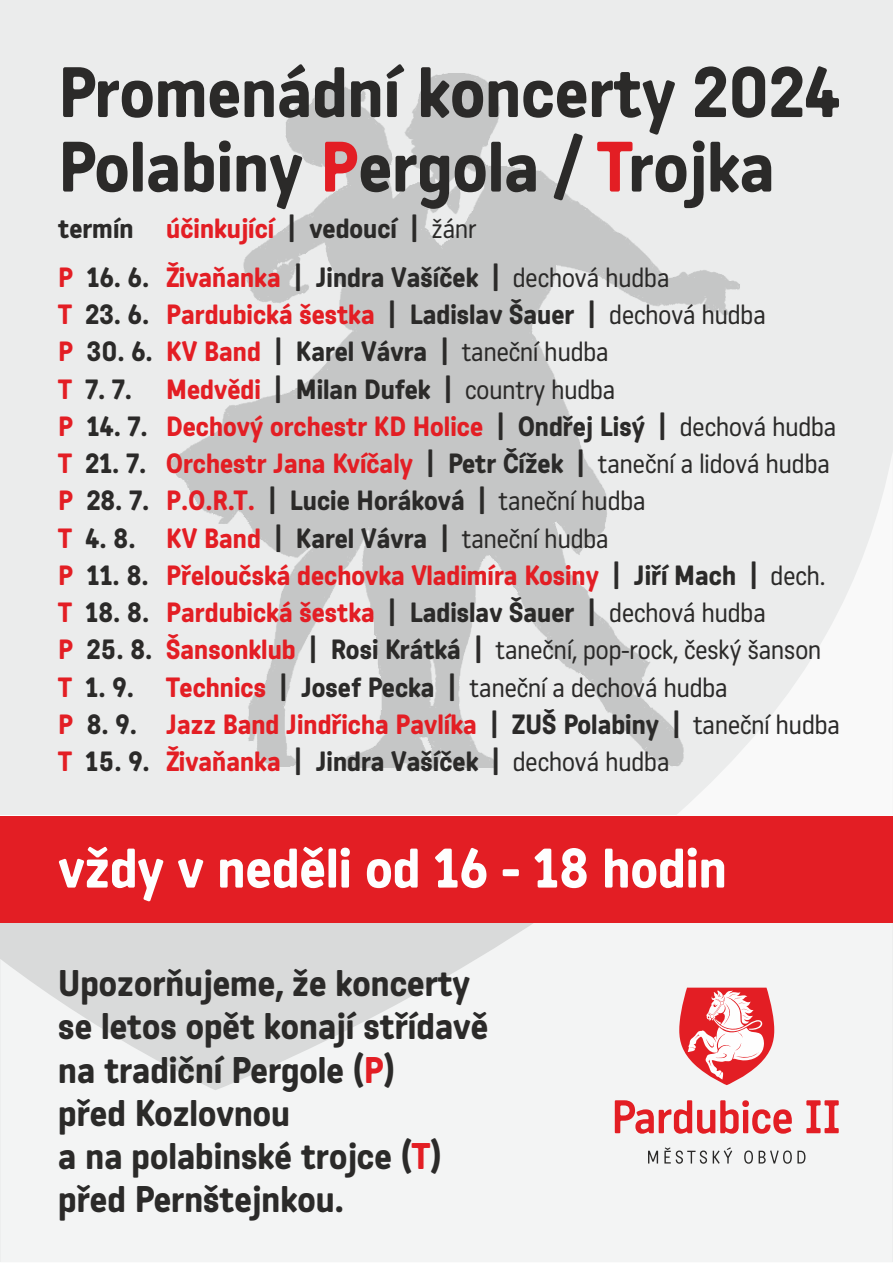
<style>
.page{position:relative;width:893px;height:1263px;background:#fff}
.page>*{position:absolute;margin:0;border:0;box-sizing:border-box;transform-origin:0 0}
.t1{font:700 69px/74.6px "Katarine";color:#2b2a29}
.t2{font:700 54px "Katarine";color:#fefefe}
.t3{font:700 36px/43.2px "Katarine";color:#2b2a29}
.t4{font:700 27px/37.2px "Katarine";color:#2b2a29}
.s1{color:#e31e24}
.s2{font-weight:400}
</style>
<div class="page">
<div style="left:0;top:0;width:893px;height:815px;background:#ebecec"></div>
<svg style="left:0;top:922px;width:893px;height:340px;fill:#f3f4f4"></svg>
<svg style="left:677px;top:455px;width:216px;height:360px"></svg>
<div style="left:0;top:815px;width:893px;height:107px;background:#e31e24"></div>
<svg style="left:679px;top:988px;width:95px;height:97px"></svg>
<svg style="left:648px;top:1151px;width:10px;height:12px"></svg>
<svg style="left:664px;top:1147px;width:43px;height:17px"></svg>
<svg style="left:713px;top:1147px;width:19px;height:17px"></svg>
<svg style="left:744px;top:1150px;width:9px;height:14px"></svg>
<svg style="left:759px;top:1150px;width:46px;height:14px"></svg>
<svg style="left:615px;top:1100px;width:177px;height:34px"></svg>
<svg style="left:806px;top:1100px;width:33px;height:33px"></svg>
<img style="left:169px;top:73px;width:571px;height:696px">
<h1 class="t1" style="left:58px;top:64px;width:784px">Promenádní koncerty 2024<br>Polabiny <span class="s1">P</span>ergola / <span class="s1">T</span>rojka</h1>
<p class="t4" style="left:58px;top:208px;width:613px;line-height:48.6px">termín <span class="s1">účinkující</span> | vedoucí | <span class="s2">žánr<br></span><span class="s1">P</span> 16. 6. <span class="s1">Živaňanka</span> | Jindra Vašíček | <span class="s2">dechová hudba</span></p>
<p class="t4" style="left:58px;top:299px;width:709px"><span class="s1">T</span> 23. 6. <span class="s1">Pardubická šestka</span> | Ladislav Šauer | <span class="s2">dechová hudba<br></span><span class="s1">P</span> 30. 6. <span class="s1">KV Band</span> | Karel Vávra | <span class="s2">taneční hudba<br></span><span class="s1">T</span> 7. 7.</p>
<p class="t4" style="left:58px;top:374px;width:783px;text-indent:108px"><span class="s1">Medvědi</span> | Milan Dufek | <span class="s2">country hudba<br></span><span class="s1">P</span> 14. 7. <span class="s1">Dechový orchestr KD Holice</span> | Ondřej Lisý | <span class="s2">dechová hudba </span><span class="s1">T</span> 21. 7. <span class="s1">Orchestr Jana Kvíčaly</span> | Petr Čížek | <span class="s2">taneční a lidová hudba </span><span class="s1">P</span> 28. 7. <span class="s1">P.O.R.T.</span> | Lucie Horáková | <span class="s2">taneční hudba<br></span><span class="s1">T</span> 4. 8. <span class="s1">KV Band</span> | Karel Vávra | <span class="s2">taneční hudba<br></span><span class="s1">P</span> 11. 8. <span class="s1">Přeloučská dechovka Vladimíra Kosiny</span> | Jiří Mach | <span class="s2">dech.<br></span><span class="s1">T</span> 18. 8. <span class="s1">Pardubická šestka</span> | Ladislav Šauer | <span class="s2">dechová hudba<br></span><span class="s1">P</span> 25. 8. <span class="s1">Šansonklub</span> | Rosi Krátká | <span class="s2">taneční, pop-rock, český šanson </span><span class="s1">T</span> 1. 9. <span class="s1">Technics</span> | Josef Pecka | <span class="s2">taneční a dechová hudba<br></span><span class="s1">P</span> 8. 9. <span class="s1">Jazz Band Jindřicha Pavlíka</span> | ZUŠ Polabiny | <span class="s2">taneční hudba </span><span class="s1">T</span> 15. 9. <span class="s1">Živaňanka</span> | Jindra Vašíček | <span class="s2">dechová hudba</span></p>
<h2 class="t2" style="left:58px;top:848px;width:670px">vždy v neděli od 16 - 18 hodin</h2>
<h3 class="t3" style="left:58px;top:967px;width:432px">Upozorňujeme, že koncerty se letos opět konají střídavě na tradiční Pergole (<span class="s1">P</span>)<br>před Kozlovnou<br>a na polabinské trojce (<span class="s1">T</span>) před Pernštejnkou.</h3>
</div>
